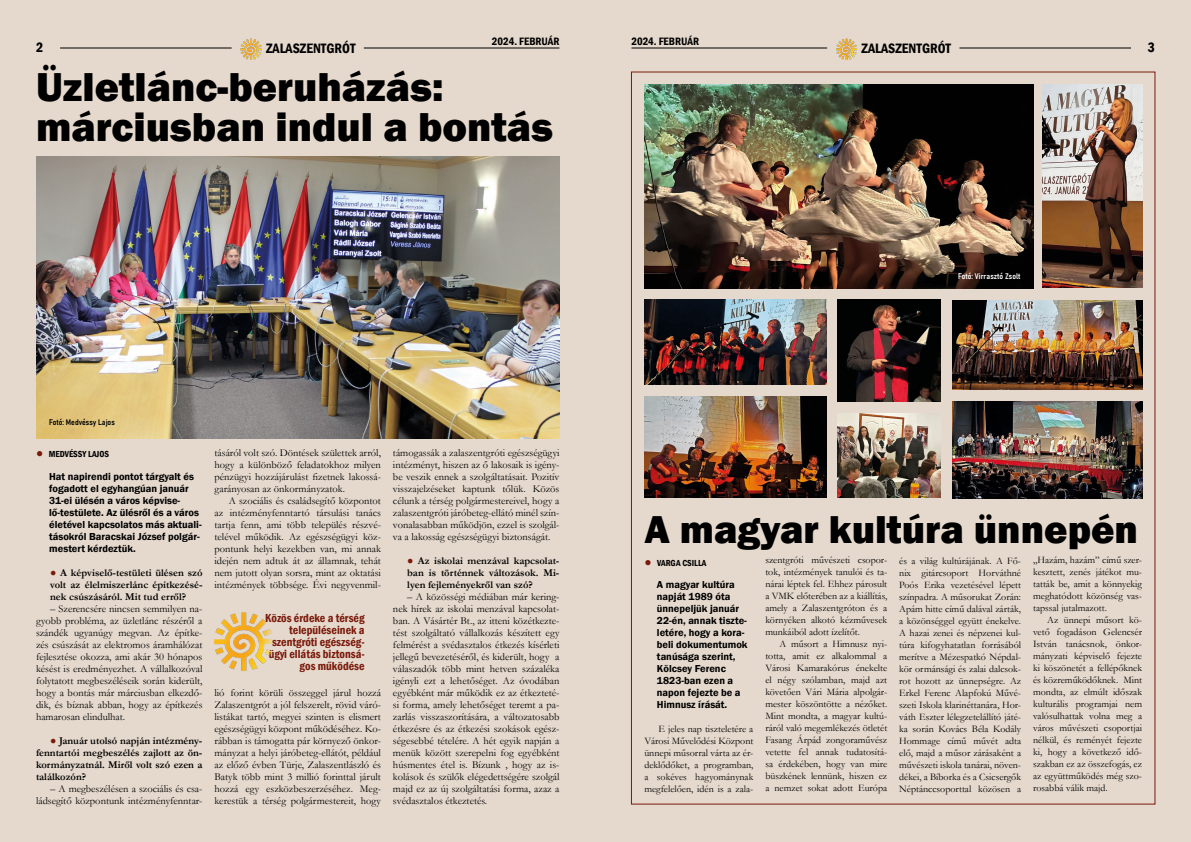
<style>
.page{position:relative;width:1191px;height:842px;background:#e5d9cd}
.page>*{position:absolute;margin:0;border:0;box-sizing:border-box;transform-origin:0 0}
.t1{font:800 41.5px/40px "Franklin Gothic";color:#000}
.t2{font:800 40px "Franklin Gothic";color:#000}
.t3{font:600 condensed 14px "Franklin Gothic";color:#000}
.t4{font:600 condensed 12px/12px "Franklin Gothic";color:#7a1a0b;text-align:right}
.t5{font:600 condensed 11px "Franklin Gothic";color:#000}
.t6{font:10.5px/12px "Garamond";color:#000;text-align:justify}
.t7{font:700 10.5px/12px "Garamond";color:#000;text-align:justify}
.t8{font:600 10.4px/12px "Franklin Gothic";color:#000}
.t9{font:10px/12px "Garamond";color:#000;text-align:justify}
.t10{font:600 condensed 9px "Franklin Gothic";color:#000}
.t11{font:8px "Bahnschrift";color:#fff}
.t12{font:8px "Bahnschrift";color:#000}
.s1{font-family:"Garamond";font-weight:400;font-stretch:normal;font-size:12px;color:#7a1a0b}
.s2{color:#7a1a0b}
</style>
<div class="page">
<img style="left:240px;top:38px;width:22px;height:22px">
<img style="left:836px;top:38px;width:21px;height:22px">
<hr style="left:60px;top:48px;width:172px;height:1px;background:#000">
<hr style="left:364px;top:48px;width:195px;height:1px;background:#000">
<hr style="left:631px;top:48px;width:196px;height:1px;background:#000">
<hr style="left:959px;top:48px;width:172px;height:1px;background:#000">
<img style="left:36px;top:156px;width:523px;height:283px">
<img style="left:644px;top:84px;width:389px;height:204px">
<img style="left:644px;top:299px;width:182px;height:85px">
<img style="left:644px;top:396px;width:182px;height:101px">
<img style="left:952px;top:300px;width:190px;height:90px">
<img style="left:952px;top:402px;width:190px;height:96px">
<img style="left:838px;top:299px;width:102px;height:103px">
<img style="left:838px;top:413px;width:102px;height:84px">
<img style="left:1042px;top:84px;width:100px;height:204px">
<img style="left:214px;top:612px;width:59px;height:59px">
<p class="t5" style="left:492px;top:34px;width:69px">2024. FEBRUÁR</p>
<p class="t5" style="left:631px;top:34px;width:69px">2024. FEBRUÁR</p>
<h3 class="t3" style="left:266px;top:39px;width:91px">ZALASZENTGRÓT</h3>
<h3 class="t3" style="left:861px;top:39px;width:91px">ZALASZENTGRÓT</h3>
<h3 class="t3" style="left:36px;top:38px;width:9px">2</h3>
<h3 class="t3" style="left:1147px;top:38px;width:9px">3</h3>
<h1 class="t1" style="left:36px;top:67px;width:519px">Üzletlánc-beruházás: márciusban indul a bontás</h1>
<p class="t12" style="left:49px;top:416px;width:67px">Fotó: Medvéssy Lajos</p>
<p class="t10" style="left:36px;top:448px;width:75px"><span class="s1">●</span> MEDVÉSSY LAJOS</p>
<p class="t8" style="left:49px;top:471px;width:154px">Hat napirendi pontot tárgyalt és fogadott el egyhangúan január<br>31-ei ülésén a város képvise&shy;lő-testülete. Az ülésről és a város életével kapcsolatos más aktuali&shy;tásokról Baracskai József polgár&shy;mestert kérdeztük.</p>
<p class="t7" style="left:50px;top:567px;width:154px"><span class="s2">●</span> A képviselő-testületi ülésen szó volt az élelmiszerlánc építkezésé&shy;nek csúszásáról. Mit tud erről?</p>
<p class="t6" style="left:36px;top:602px;width:168px;text-indent:14px">– Szerencsére nincsen semmilyen na&shy;gyobb probléma, az üzletlánc részéről a szándék ugyanúgy megvan. Az építke&shy;zés csúszását az elektromos áramhálózat fejlesztése okozza, ami akár 30 hónapos késést is eredményezhet. A vállalkozóval folytatott megbeszéléseik során kiderült, hogy a bontás már márciusban elkezdő&shy;dik, és bíznak abban, hogy az építkezés hamarosan elindulhat.</p>
<p class="t7" style="left:36px;top:735px;width:168px;text-indent:14px"><span class="s2">●</span> Január utolsó napján intézmény&shy;fenntartói megbeszélés zajlott az ön&shy;kormányzatnál. Miről volt szó ezen a találkozón?</p>
<p class="t6" style="left:36px;top:782px;width:168px;text-align:right">– A megbeszélésen a szociális és csa&shy;ládsegítő központunk intézményfenntar-</p>
<p class="t6" style="left:214px;top:446px;width:168px">tásáról volt szó. Döntések születtek arról, hogy a különböző feladatokhoz milyen pénzügyi hozzájárulást fizetnek lakossá&shy;garányosan az önkormányzatok.</p>
<p class="t6" style="left:214px;top:494px;width:168px;text-indent:14px">A szociális és családsegítő központot az intézményfenntartó társulási tanács tartja fenn, ami több település részvé&shy;telével működik. Az egészségügyi köz&shy;pontunk helyi kezekben van, mi annak idején nem adtuk át az államnak, tehát nem jutott olyan sorsra, mint az oktatási intézmények többsége. Évi negyvenmil-</p>
<p class="t4" style="left:265px;top:611px;width:101px">Közös érdeke a térség településeinek a szentgróti egészség&shy;ügyi ellátás biztonsá&shy;gos működése</p>
<p class="t6" style="left:214px;top:686px;width:168px">lió forint körüli összeggel járul hozzá Zalaszentgrót a jól felszerelt, rövid váró&shy;listákat tartó, megyei szinten is elismert egészségügyi központ működéséhez. Ko&shy;rábban is támogatta pár környező önkor&shy;mányzat a helyi járóbeteg-ellátót, például az előző évben Türje, Zalaszentlászló és Batyk több mint 3 millió forinttal járult hozzá egy eszközbeszerzéséhez. Meg&shy;kerestük a térség polgármestereit, hogy</p>
<p class="t6" style="left:393px;top:446px;width:168px">támogassák a zalaszentgróti egészségügyi intézményt, hiszen az ő lakosaik is igény&shy;be veszik ennek a szolgáltatásait. Pozitív visszajelzéseket kaptunk tőlük. Közös célunk a térség polgármestereivel, hogy a zalaszentgróti járóbeteg-ellátó minél szín&shy;vonalasabban működjön, ezzel is szolgál&shy;va a lakosság egészségügyi biztonságát.</p>
<p class="t7" style="left:407px;top:554px;width:154px"><span class="s2">●</span> Az iskolai menzával kapcsolat&shy;ban is történnek változások. Mi&shy;lyen fejleményekről van szó?</p>
<p class="t6" style="left:393px;top:590px;width:168px;text-indent:14px">– A közösségi médiában már kering&shy;nek hírek az iskolai menzával kapcsolat&shy;ban. A Vásártér Bt., az itteni közétkezte&shy;tést szolgáltató vállalkozás készített egy felmérést a svédasztalos étkezés kísérleti jellegű bevezetéséről, és kiderült, hogy a válaszadók több mint hetven százaléka igényli ezt a lehetőséget. Az óvodában egyébként már működik ez az étkezteté&shy;si forma, amely lehetőséget teremt a pa&shy;zarlás visszaszorítására, a változatosabb étkezésre és az étkezési szokások egész&shy;ségesebbé tételére. A hét egyik napján a menük között szerepelni fog egyébként húsmentes étel is. Bízunk , hogy az is&shy;kolások és szülők elégedettségére szolgál majd ez az új szolgáltatási forma, azaz a svédasztalos étkeztetés.</p>
<p class="t11" style="left:958px;top:270px;width:64px">Fotó: Virrasztó Zsolt</p>
<h2 class="t2" style="left:644px;top:504px;width:495px">A magyar kultúra ünnepén</h2>
<p class="t10" style="left:644px;top:557px;width:64px"><span class="s1">●</span> VARGA CSILLA</p>
<p class="t8" style="left:657px;top:579px;width:92px">A magyar kultúra napját 1989 óta ünnepeljük január<br>22-én, annak tiszte&shy;letére, hogy a kora&shy;beli dokumentumok tanúsága szerint,<br>Kölcsey Ferenc<br>1823-ban ezen a napon fejezte be a<br>Himnusz írását.</p>
<p class="t9" style="left:644px;top:723px;width:110px;text-indent:14px">E jeles nap tiszteletére a Városi Művelődési Központ ünnepi műsorral várta az ér&shy;deklődőket, a programban, a sokéves hagyománynak megfelelően, idén is a zala-</p>
<p class="t9" style="left:765px;top:554px;width:123px">szentgróti művészeti csopor&shy;tok, intézmények tanulói és ta&shy;nárai léptek fel. Ehhez párosult a VMK előterében az a kiállítás, amely a Zalaszentgróton és a környéken alkotó kézművesek munkáiból adott ízelítőt.</p>
<p class="t9" style="left:765px;top:638px;width:123px;text-indent:14px">A műsort a Himnusz nyi&shy;totta, amit ez alkalommal a Városi Kamarakórus énekelte el négy szólamban, majd azt követően Vári Mária alpolgár&shy;mester köszöntötte a nézőket.<br>Mint mondta, a magyar kultú&shy;ráról való megemlékezés ötletét Fasang Árpád zongoraművész vetette fel annak tudatosítá&shy;sa érdekében, hogy van mire büszkének lennünk, hiszen ez a nemzet sokat adott Európa</p>
<p class="t9" style="left:899px;top:554px;width:123px">és a világ kultúrájának. A Fő&shy;nix gitárcsoport Horváthné Poós Erika vezetésével lépett színpadra. A műsorukat Zorán:<br>Apám hitte című dalával zárták, a közönséggel együtt énekelve.<br>A hazai zenei és népzenei kul&shy;túra kifogyhatatlan forrásából merítve a Mézespatkó Népdal&shy;kör ormánsági és zalai dalcsok&shy;rot hozott az ünnepségre. Az Erkel Ferenc Alapfokú Művé&shy;szeti Iskola klarinéttanára, Hor&shy;váth Eszter lélegzetelállító játé&shy;ka során Kovács Béla Kodály Hommage című művét adta elő, majd a műsor zárásaként a művészeti iskola tanárai, növen&shy;dékei, a Bíborka és a Csicsergők Néptánccsoporttal közösen a</p>
<p class="t9" style="left:1033px;top:554px;width:110px">„Hazám, hazám” című szer&shy;kesztett, zenés játékot mu&shy;tatták be, amit a könnyekig meghatódott közönség vas&shy;tapssal jutalmazott.</p>
<p class="t9" style="left:1033px;top:614px;width:110px;text-indent:14px">Az ünnepi műsort kö&shy;vető fogadáson Gelencsér István tanácsnok, önkor&shy;mányzati képviselő fejezte ki köszönetét a fellépőknek és közreműködőknek. Mint mondta, az elmúlt időszak kulturális programjai nem valósulhattak volna meg a város művészeti csoportjai nélkül, és reményét fejezte ki, hogy a következő idő&shy;szakban ez az összefogás, ez az együttműködés még szo&shy;rosabbá válik majd.</p>
</div>
